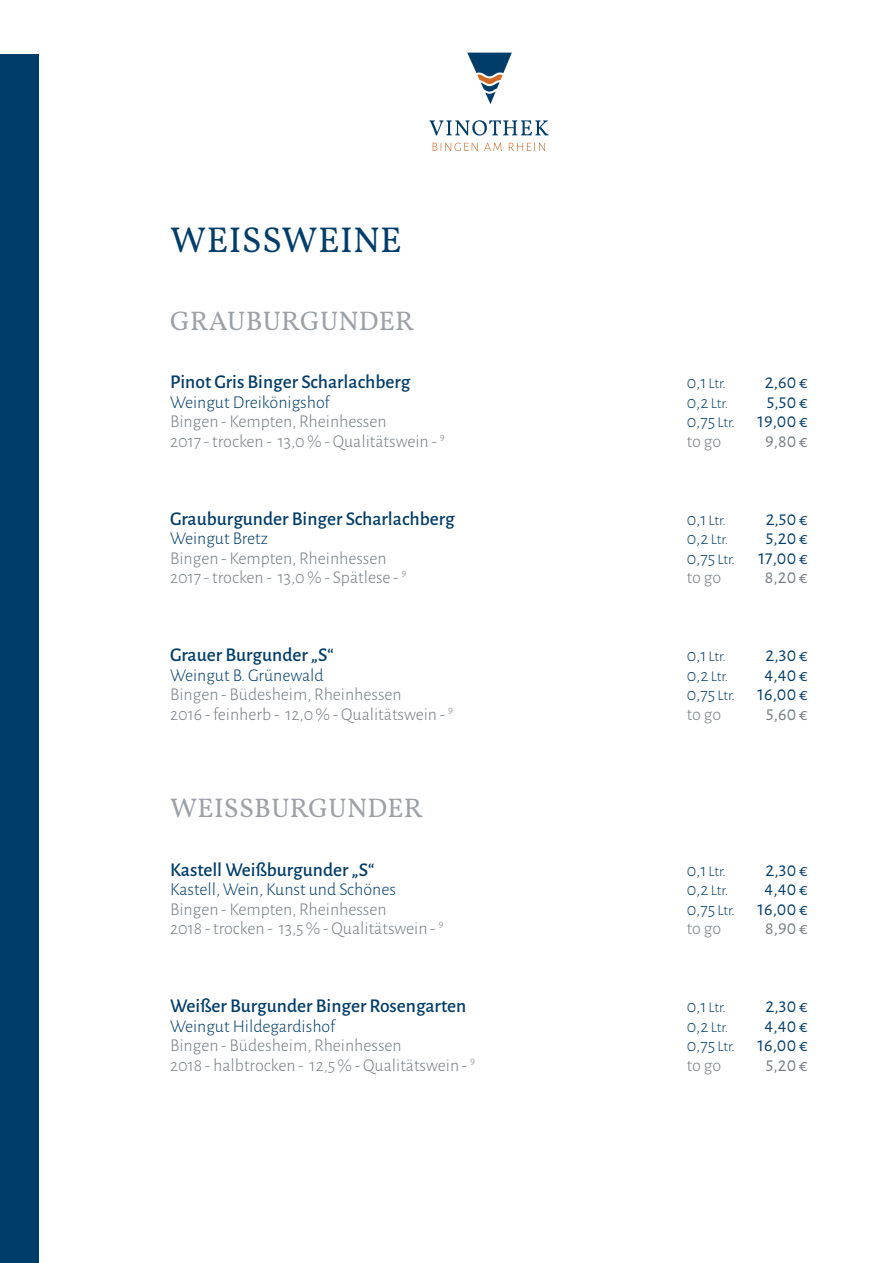
<style>
.page{position:relative;width:893px;height:1263px;background:#fff}
.page>*{position:absolute;margin:0;border:0;box-sizing:border-box;transform-origin:0 0}
.t1{font:36px "Vollkorn";letter-spacing:.01em;color:#003d6a}
.t2{font:27px "Vollkorn";letter-spacing:.01em;color:#9ca0a7}
.t3{font:500 19.5px "Alegreya Sans";color:#003d6a}
.t4{font:300 18px/19.5px "Alegreya Sans";color:#737c82}
.t5{font:300 18px/19.5px "Alegreya Sans";color:#003d6a}
.t6{font:18px/19.5px "Alegreya Sans";letter-spacing:.015em;color:#003d6a;text-align:center}
.t7{font:18px "Alegreya Sans";letter-spacing:.015em;color:#737c82}
.t8{font:300 15px/19.5px "Alegreya Sans";letter-spacing:-.005em;color:#003d6a}
.s1{font-size:18px}
.s2{font-size:15px}
.s3{color:#737c82}
</style>
<div class="page">
<div style="left:0;top:54px;width:38px;height:1209px;background:#003d6a"></div>
<svg style="left:467px;top:53px;width:45px;height:51px"></svg>
<svg style="left:429px;top:120px;width:120px;height:16px"></svg>
<svg style="left:433px;top:143px;width:45px;height:8px"></svg>
<svg style="left:484px;top:143px;width:18px;height:8px"></svg>
<svg style="left:509px;top:143px;width:36px;height:8px"></svg>
<h1 class="t1" style="left:170px;top:213px;width:233px">WEISSWEINE</h1>
<h2 class="t2" style="left:170px;top:300px;width:245px">GRAUBURGUNDER</h2>
<p class="t3" style="left:170px;top:368px;width:242px">Pinot Gris Binger Scharlachberg</p>
<p class="t5" style="left:170px;top:392px;width:161px">Weingut Dreikönigshof</p>
<p class="t4" style="left:170px;top:411px;width:276px">Bingen - Kempten, Rheinhessen<br>2017 - trocken - 13,0% - Qualitätswein - <sup>9</sup></p>
<p class="t3" style="left:170px;top:505px;width:286px">Grauburgunder Binger Scharlachberg</p>
<p class="t5" style="left:170px;top:528px;width:99px">Weingut Bretz</p>
<p class="t4" style="left:170px;top:548px;width:238px">Bingen - Kempten, Rheinhessen<br>2017 - trocken - 13,0% - Spätlese - <sup>9</sup></p>
<p class="t3" style="left:170px;top:641px;width:165px">Grauer Burgunder „S“</p>
<p class="t5" style="left:170px;top:665px;width:155px">Weingut B. Grünewald</p>
<p class="t4" style="left:170px;top:684px;width:284px">Bingen - Büdesheim, Rheinhessen<br>2016 - feinherb - 12,0% - Qualitätswein - <sup>9</sup></p>
<h2 class="t2" style="left:170px;top:788px;width:254px">WEISSBURGUNDER</h2>
<p class="t3" style="left:170px;top:856px;width:206px">Kastell Weißburgunder „S“</p>
<p class="t5" style="left:170px;top:879px;width:227px">Kastell, Wein, Kunst und Schönes</p>
<p class="t4" style="left:170px;top:899px;width:275px">Bingen - Kempten, Rheinhessen<br>2018 - trocken - 13,5% - Qualitätswein - <sup>9</sup></p>
<p class="t3" style="left:170px;top:992px;width:298px">Weißer Burgunder Binger Rosengarten</p>
<p class="t5" style="left:170px;top:1016px;width:167px">Weingut Hildegardishof</p>
<p class="t4" style="left:170px;top:1035px;width:307px">Bingen - Büdesheim, Rheinhessen<br>2018 - halbtrocken - 12,5% - Qualitätswein - <sup>9</sup></p>
<p class="t8" style="left:687px;top:373px;width:43px"><span class="s1">0,1</span> Ltr.<br><span class="s1">0,2</span> Ltr.</p>
<p class="t5" style="left:687px;top:411px;width:50px">0,75 <span class="s2">Ltr. </span><span class="s3">to go</span></p>
<p class="t6" style="left:757px;top:372px;width:52px">2,60 €<br>5,50 €<br>19,00 €</p>
<p class="t7" style="left:765px;top:429px;width:44px">9,80 €</p>
<p class="t8" style="left:687px;top:510px;width:43px"><span class="s1">0,1</span> Ltr.<br><span class="s1">0,2</span> Ltr.</p>
<p class="t5" style="left:687px;top:548px;width:50px">0,75 <span class="s2">Ltr. </span><span class="s3">to go</span></p>
<p class="t6" style="left:758px;top:508px;width:51px">2,50 €<br>5,20 €<br>17,00 €</p>
<p class="t7" style="left:765px;top:565px;width:45px">8,20 €</p>
<p class="t8" style="left:687px;top:646px;width:43px"><span class="s1">0,1</span> Ltr.<br><span class="s1">0,2</span> Ltr.</p>
<p class="t5" style="left:687px;top:684px;width:50px">0,75 <span class="s2">Ltr. </span><span class="s3">to go</span></p>
<p class="t6" style="left:757px;top:645px;width:52px">2,30 €<br>4,40 €<br>16,00 €</p>
<p class="t7" style="left:766px;top:702px;width:43px">5,60 €</p>
<p class="t8" style="left:687px;top:861px;width:43px"><span class="s1">0,1</span> Ltr.<br><span class="s1">0,2</span> Ltr.</p>
<p class="t5" style="left:687px;top:899px;width:50px">0,75 <span class="s2">Ltr. </span><span class="s3">to go</span></p>
<p class="t6" style="left:757px;top:859px;width:52px">2,30 €<br>4,40 €<br>16,00 €</p>
<p class="t7" style="left:765px;top:916px;width:44px">8,90 €</p>
<p class="t8" style="left:687px;top:997px;width:43px"><span class="s1">0,1</span> Ltr.<br><span class="s1">0,2</span> Ltr.</p>
<p class="t5" style="left:687px;top:1035px;width:50px">0,75 <span class="s2">Ltr. </span><span class="s3">to go</span></p>
<p class="t6" style="left:757px;top:996px;width:52px">2,30 €<br>4,40 €<br>16,00 €</p>
<p class="t7" style="left:766px;top:1053px;width:44px">5,20 €</p>
</div>
